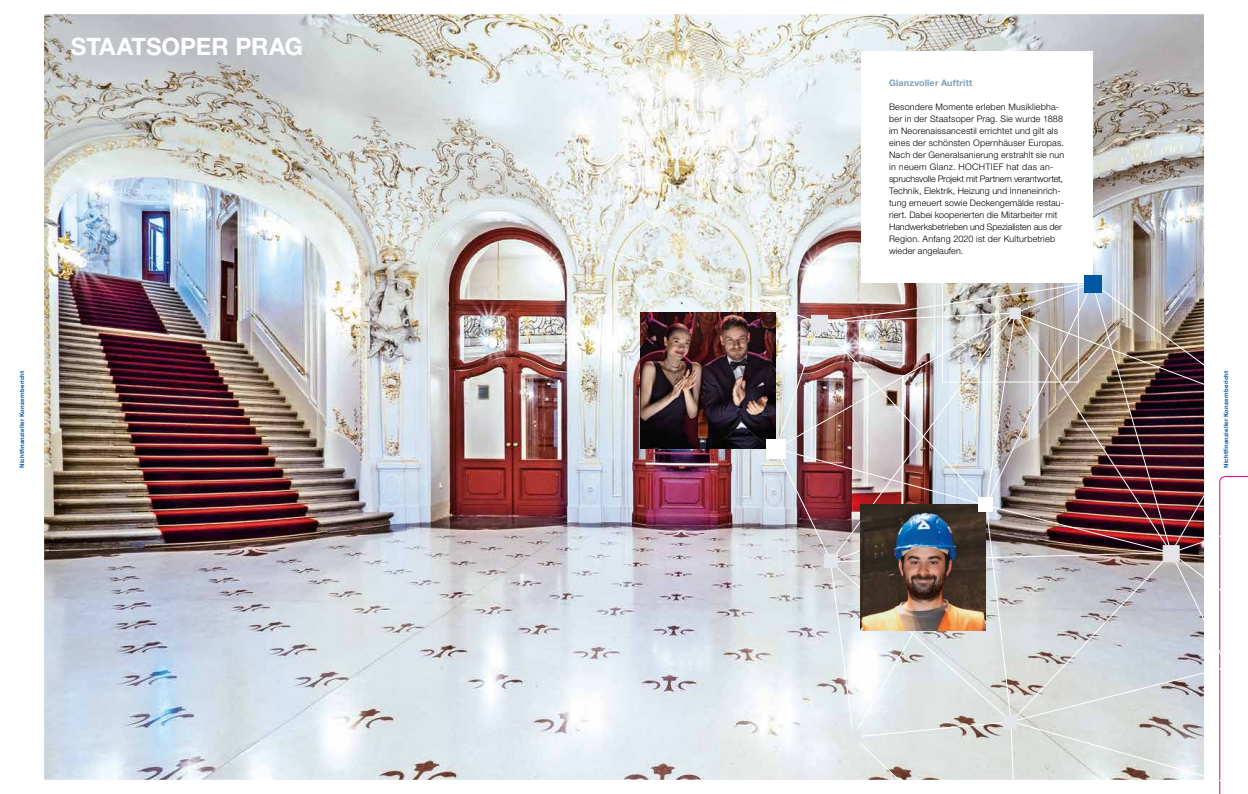
<style>
.page{position:relative;width:1248px;height:794px;background:#fff}
.page>*{position:absolute;margin:0;border:0;box-sizing:border-box;transform-origin:0 0}
.t1{font:700 24px "Helvetica Neue LT Pro";color:#fff}
.t2{font:300 9px/12px "Helvetica Neue LT Pro";letter-spacing:.015em;color:#000}
.t3{font:700 9px "Helvetica Neue LT Pro";letter-spacing:.02em;color:#7f9fb9}
.t4{font:700 6px "Helvetica Neue LT Pro";letter-spacing:.03em;color:#0058a2}
</style>
<div class="page">
<img style="left:45px;top:15px;width:1157px;height:764px">
<img style="left:600px;top:246px;width:604px;height:534px">
<svg style="left:774px;top:450px;width:44px;height:267px;background:#cecace"></svg>
<svg style="left:1172px;top:282px;width:32px;height:61px;background:#897e7b"></svg>
<svg style="left:1172px;top:343px;width:32px;height:59px;background:#41262f"></svg>
<svg style="left:828px;top:402px;width:393px;height:392px"></svg>
<svg style="left:1017px;top:446px;width:230px;height:277px"></svg>
<svg style="left:985px;top:563px;width:32px;height:231px;background:#d9dbd9"></svg>
<img style="left:827px;top:281px;width:345px;height:282px">
<img style="left:818px;top:450px;width:169px;height:288px">
<img style="left:774px;top:282px;width:319px;height:168px">
<div style="left:1002px;top:715px;width:15px;height:14px;background:#e3e5ea;border:1px solid #e3e5ea"></div>
<div style="left:846px;top:729px;width:15px;height:14px;background:#e3e5ea"></div>
<div style="left:823px;top:553px;width:14px;height:15px;background:#e3e5ea;border:1px solid #e3e5ea"></div>
<div style="left:599px;top:244px;width:9px;height:8px;background:#e3e5ea"></div>
<div style="left:810px;top:315px;width:17px;height:17px;background:#e3e5ea;border:1px solid #e3e5ea"></div>
<div style="left:1009px;top:308px;width:11px;height:11px;background:#e3e5ea;border:1px solid #e3e5ea"></div>
<div style="left:1162px;top:545px;width:17px;height:17px;background:#e3e5ea;border:1px solid #e3e5ea"></div>
<img style="left:860px;top:505px;width:125px;height:125px">
<img style="left:640px;top:312px;width:135px;height:136px">
<div style="left:978px;top:498px;width:14px;height:14px;background:#fff"></div>
<div style="left:766px;top:438px;width:19px;height:20px;background:#fff"></div>
<div style="left:942px;top:246px;width:136px;height:136px;border:1px solid #fff"></div>
<div style="left:860px;top:51px;width:232px;height:232px;background:#fff"></div>
<div style="left:1083px;top:275px;width:17px;height:17px;background:#0058a2"></div>
<h1 class="t1" style="left:71px;top:32px;width:233px">STAATSOPER PRAG</h1>
<p class="t3" style="left:889px;top:77px;width:85px">Glanzvoller Auftritt</p>
<p class="t2" style="left:889px;top:100px;width:177px">Besondere Momente erleben Musikliebha&shy;ber in der Staatsoper Prag. Sie wurde 1888 im Neorenaissancestil errichtet und gilt als eines der schönsten Opernhäuser Europas.<br>Nach der Generalsanierung erstrahlt sie nun in neuem Glanz. HOCHTIEF hat das an&shy;spruchsvolle Projekt mit Partnern verantwortet, Technik, Elektrik, Heizung und Inneneinrich&shy;tung erneuert sowie Deckengemälde restau&shy;riert. Dabei kooperierten die Mitarbeiter mit Handwerksbetrieben und Spezialisten aus der Region. Anfang 2020 ist der Kulturbetrieb wieder angelaufen.</p>
<p class="t4" style="left:18px;top:468px;width:99px;rotate:-90deg">Nichtfinanzieller Konzernbericht</p>
<p class="t4" style="left:1222px;top:468px;width:99px;rotate:-90deg">Nichtfinanzieller Konzernbericht</p>
</div>
